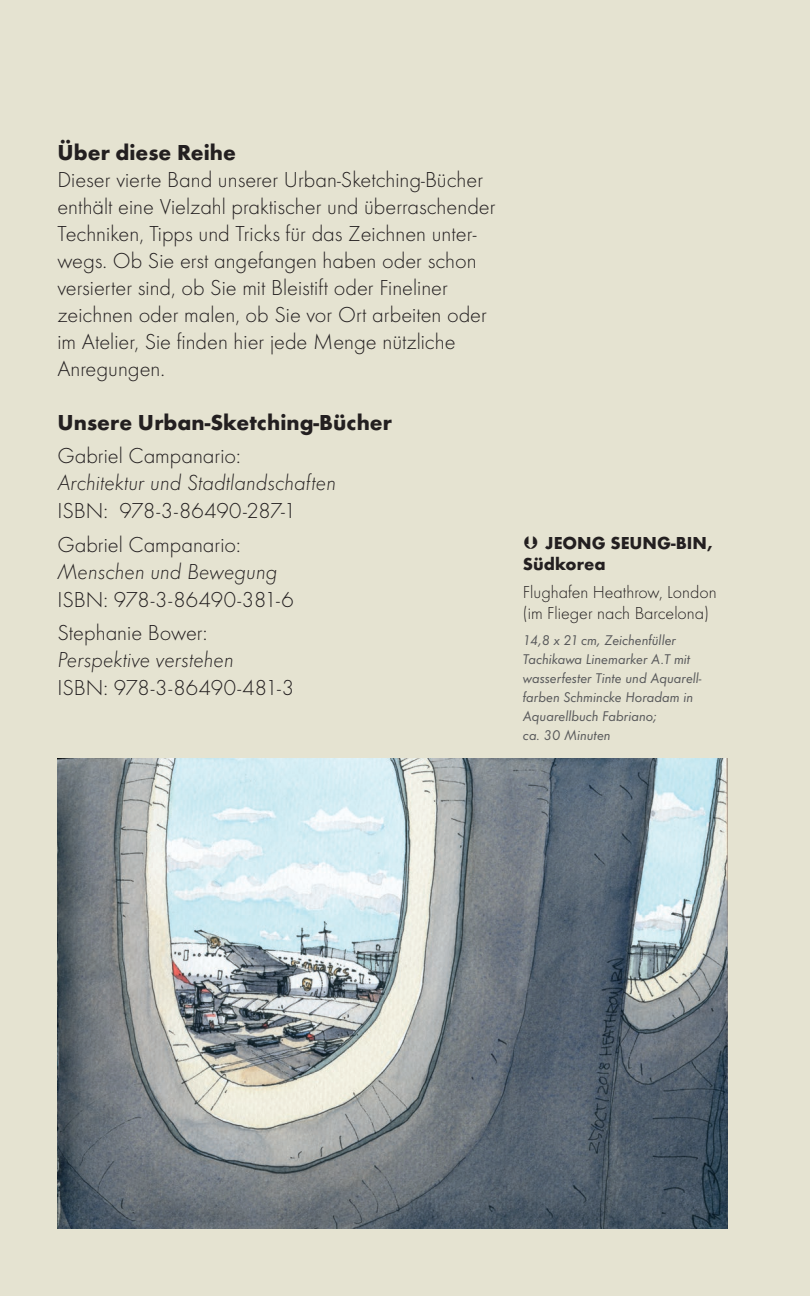
<style>
.page{position:relative;width:810px;height:1296px;background:#e5e3d1}
.page>*{position:absolute;margin:0;border:0;box-sizing:border-box;transform-origin:0 0}
.BODY_TEXT_erster{font:300 22.5px/27px "Futura T";color:#231f20}
.B_HEAD{font:700 22.5px "Futura T";color:#231f20}
.Caption_Txt{font:300 18px/21.4px "Futura T";color:#231f20}
.t1{font:700 18px/21.4px "Futura T";color:#231f20}
.Caption_spec_Txt{font:italic 14.62px/19.1px "Futura T";color:#57585a}
.s1{font-style:italic}
</style>
<div class="page">
<img style="left:57px;top:759px;width:670px;height:469px">
<p class="B_HEAD" style="left:57px;top:139px;width:180px">Über diese Reihe</p>
<p class="BODY_TEXT_erster" style="left:57px;top:166px;width:440px">Dieser vierte Band unserer Urban-Sketching-Bücher enthält eine Vielzahl praktischer und überraschender Techniken, Tipps und Tricks für das Zeichnen unter&shy;wegs. Ob Sie erst angefangen haben oder schon versierter sind, ob Sie mit Bleistift oder Fineliner zeichnen oder malen, ob Sie vor Ort arbeiten oder im Atelier, Sie finden hier jede Menge nützliche Anregungen.</p>
<p class="B_HEAD" style="left:57px;top:409px;width:336px">Unsere Urban-Sketching-Bücher</p>
<p class="BODY_TEXT_erster" style="left:57px;top:442px;width:280px">Gabriel Campanario:<br><span class="s1">Architektur und Stadtlandschaften<br></span>ISBN: 978-3-86490-287-1</p>
<p class="BODY_TEXT_erster" style="left:57px;top:530px;width:238px">Gabriel Campanario:<br><span class="s1">Menschen und Bewegung<br></span>ISBN: 978-3-86490-381-6</p>
<p class="BODY_TEXT_erster" style="left:57px;top:619px;width:238px">Stephanie Bower:<br><span class="s1">Perspektive verstehen<br></span>ISBN: 978-3-86490-481-3</p>
<p class="t1" style="left:523px;top:532px;width:192px;text-indent:22px">JEONG SEUNG-BIN,<br>Südkorea</p>
<p class="Caption_Txt" style="left:523px;top:581px;width:195px">Flughafen Heathrow, London (im Flieger nach Barcelona)</p>
<p class="Caption_spec_Txt" style="left:523px;top:630px;width:180px">14,8 x 21 cm, Zeichenfüller<br>Tachikawa Linemarker A.T mit wasserfester Tinte und Aquarell&shy;farben Schmincke Horadam in<br>Aquarellbuch Fabriano;<br>ca. 30 Minuten</p>
</div>
